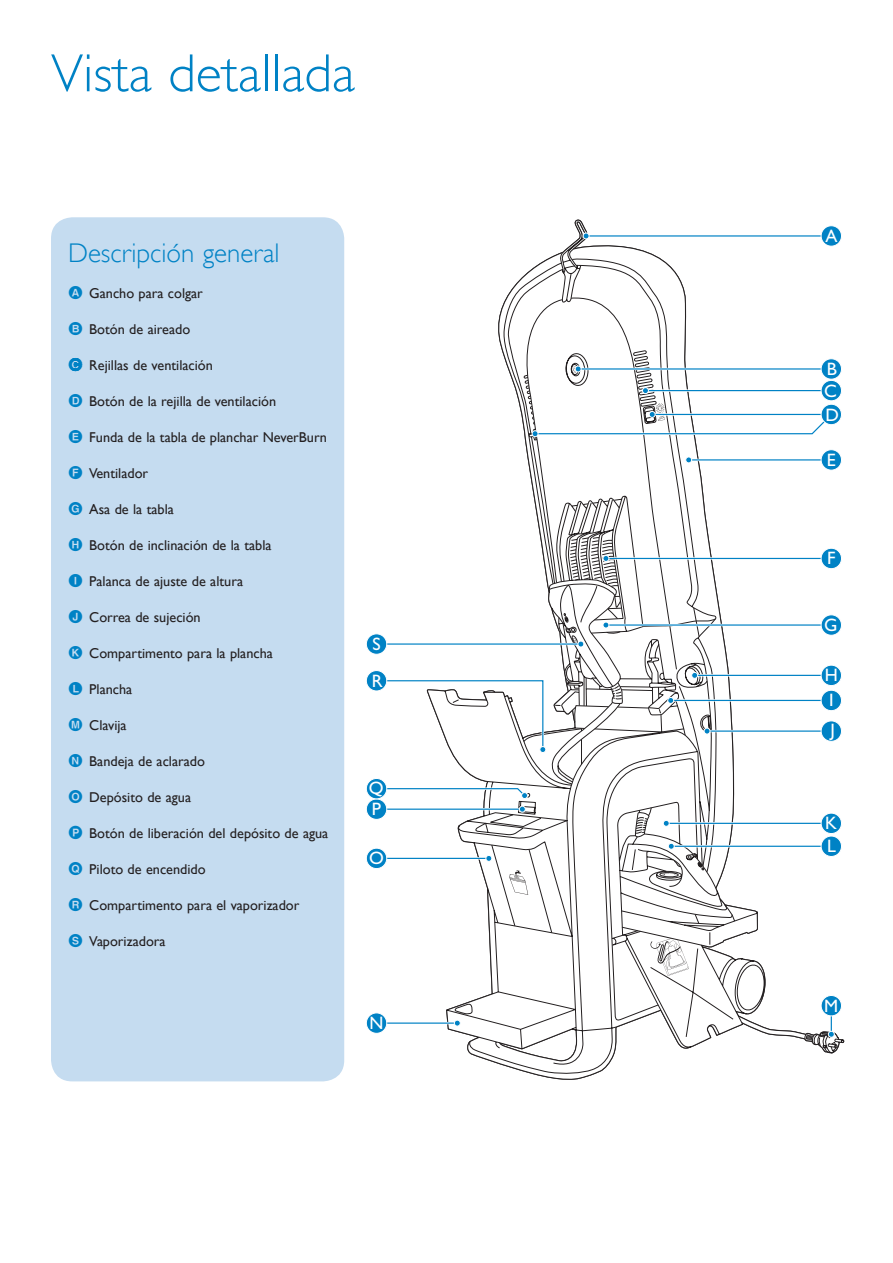
<style>
.page{position:relative;width:893px;height:1263px;background:#fff}
.page>*{position:absolute;margin:0;border:0;box-sizing:border-box;transform-origin:0 0}
.t1{font:54px "Gill Sans Alt One WGL Light";color:#0082c5}
.t2{font:27px "Gill Sans Alt One WGL Light";color:#0082c5}
.t3{font:18px/21.3px "Gill Sans";color:#fff}
.t4{font:14.25px "Gill Sans Alt One WGL";color:#231f20}
.s1{font-family:"Bolletjesfonta Plain";color:#0082c5}
</style>
<div class="page">
<svg style="left:467px;top:1037px;width:245px;height:38px"></svg>
<svg style="left:375px;top:235px;width:457px;height:800px"></svg>
<svg style="left:738px;top:1015px;width:106px;height:38px"></svg>
<div style="left:828px;top:1031px;width:7px;height:6px;border:1px solid #fff;border-radius:50%"></div>
<svg style="left:522px;top:792px;width:6px;height:6px"></svg>
<div style="left:521px;top:792px;width:7px;height:7px;border:1px solid #fff;border-radius:50%"></div>
<svg style="left:519px;top:806px;width:6px;height:6px"></svg>
<div style="left:519px;top:806px;width:7px;height:6px;border:1px solid #fff;border-radius:50%"></div>
<svg style="left:486px;top:845px;width:66px;height:88px"></svg>
<div style="left:486px;top:855px;width:6px;height:7px;border:1px solid #fff;border-radius:50%"></div>
<svg style="left:454px;top:1020px;width:6px;height:6px"></svg>
<div style="left:454px;top:1020px;width:7px;height:6px;border:1px solid #fff;border-radius:50%"></div>
<svg style="left:686px;top:457px;width:6px;height:6px"></svg>
<div style="left:685px;top:457px;width:7px;height:6px;border:1px solid #fff;border-radius:50%"></div>
<svg style="left:524px;top:350px;width:309px;height:90px"></svg>
<svg style="left:583px;top:233px;width:6px;height:6px"></svg>
<div style="left:821px;top:226px;width:20px;height:20px;background:#0082c5;border-radius:50%"></div>
<div style="left:821px;top:225px;width:21px;height:21px;border:1px solid #fff;border-radius:50%"></div>
<div style="left:821px;top:359px;width:20px;height:20px;background:#0082c5;border-radius:50%"></div>
<div style="left:821px;top:358px;width:21px;height:21px;border:1px solid #fff;border-radius:50%"></div>
<div style="left:821px;top:380px;width:20px;height:21px;background:#0082c5;border-radius:50%"></div>
<div style="left:821px;top:380px;width:21px;height:21px;border:1px solid #fff;border-radius:50%"></div>
<div style="left:821px;top:404px;width:20px;height:21px;background:#0082c5;border-radius:50%"></div>
<div style="left:821px;top:404px;width:21px;height:21px;border:1px solid #fff;border-radius:50%"></div>
<div style="left:821px;top:450px;width:20px;height:20px;background:#0082c5;border-radius:50%"></div>
<div style="left:821px;top:449px;width:21px;height:21px;border:1px solid #fff;border-radius:50%"></div>
<div style="left:821px;top:548px;width:20px;height:21px;background:#0082c5;border-radius:50%"></div>
<div style="left:821px;top:548px;width:21px;height:21px;border:1px solid #fff;border-radius:50%"></div>
<div style="left:821px;top:615px;width:20px;height:20px;background:#0082c5;border-radius:50%"></div>
<div style="left:821px;top:614px;width:21px;height:21px;border:1px solid #fff;border-radius:50%"></div>
<div style="left:821px;top:665px;width:20px;height:20px;background:#0082c5;border-radius:50%"></div>
<div style="left:821px;top:665px;width:21px;height:21px;border:1px solid #fff;border-radius:50%"></div>
<div style="left:821px;top:690px;width:20px;height:21px;background:#0082c5;border-radius:50%"></div>
<div style="left:821px;top:690px;width:21px;height:21px;border:1px solid #fff;border-radius:50%"></div>
<div style="left:821px;top:721px;width:20px;height:20px;background:#0082c5;border-radius:50%"></div>
<div style="left:821px;top:721px;width:21px;height:21px;border:1px solid #fff;border-radius:50%"></div>
<div style="left:821px;top:813px;width:20px;height:20px;background:#0082c5;border-radius:50%"></div>
<div style="left:821px;top:813px;width:21px;height:21px;border:1px solid #fff;border-radius:50%"></div>
<div style="left:821px;top:836px;width:20px;height:20px;background:#0082c5;border-radius:50%"></div>
<div style="left:821px;top:836px;width:21px;height:21px;border:1px solid #fff;border-radius:50%"></div>
<div style="left:821px;top:995px;width:20px;height:21px;background:#0082c5;border-radius:50%"></div>
<div style="left:821px;top:995px;width:21px;height:21px;border:1px solid #fff;border-radius:50%"></div>
<div style="left:366px;top:1013px;width:21px;height:20px;background:#0082c5;border-radius:50%"></div>
<div style="left:366px;top:1012px;width:21px;height:21px;border:1px solid #fff;border-radius:50%"></div>
<div style="left:366px;top:848px;width:21px;height:20px;background:#0082c5;border-radius:50%"></div>
<div style="left:366px;top:848px;width:21px;height:21px;border:1px solid #fff;border-radius:50%"></div>
<div style="left:366px;top:799px;width:21px;height:20px;background:#0082c5;border-radius:50%"></div>
<div style="left:366px;top:799px;width:21px;height:21px;border:1px solid #fff;border-radius:50%"></div>
<div style="left:366px;top:778px;width:21px;height:21px;background:#0082c5;border-radius:50%"></div>
<div style="left:366px;top:778px;width:21px;height:21px;border:1px solid #fff;border-radius:50%"></div>
<div style="left:366px;top:670px;width:21px;height:21px;background:#0082c5;border-radius:50%"></div>
<div style="left:366px;top:670px;width:21px;height:21px;border:1px solid #fff;border-radius:50%"></div>
<div style="left:366px;top:634px;width:21px;height:20px;background:#0082c5;border-radius:50%"></div>
<div style="left:366px;top:633px;width:21px;height:21px;border:1px solid #fff;border-radius:50%"></div>
<svg style="left:483px;top:496px;width:233px;height:288px"></svg>
<svg style="left:621px;top:807px;width:138px;height:169px"></svg>
<div style="left:51px;top:217px;width:293px;height:864px;background:#c5dcf0;border-radius:21px"></div>
<h1 class="t1" style="left:51px;top:38px;width:305px">Vista detallada</h1>
<h2 class="t2" style="left:68px;top:236px;width:213px">Descripción general</h2>
<p class="t4" style="left:68px;top:284px;width:136px"><span class="s1">A</span> Gancho para colgar</p>
<p class="t4" style="left:68px;top:320px;width:124px"><span class="s1">B</span> Botón de aireado</p>
<p class="t4" style="left:68px;top:356px;width:146px"><span class="s1">C</span> Rejillas de ventilación</p>
<p class="t4" style="left:68px;top:392px;width:210px"><span class="s1">D</span> Botón de la rejilla de ventilación</p>
<p class="t4" style="left:68px;top:428px;width:260px"><span class="s1">E</span> Funda de la tabla de planchar NeverBurn</p>
<p class="t4" style="left:68px;top:464px;width:82px"><span class="s1">F</span> Ventilador</p>
<p class="t4" style="left:68px;top:500px;width:107px"><span class="s1">G</span> Asa de la tabla</p>
<p class="t4" style="left:68px;top:536px;width:205px"><span class="s1">H</span> Botón de inclinación de la tabla</p>
<p class="t4" style="left:68px;top:572px;width:177px"><span class="s1">I</span> Palanca de ajuste de altura</p>
<p class="t4" style="left:68px;top:608px;width:134px"><span class="s1">J</span> Correa de sujeción</p>
<p class="t4" style="left:68px;top:644px;width:206px"><span class="s1">K</span> Compartimento para la plancha</p>
<p class="t4" style="left:68px;top:680px;width:66px"><span class="s1">L</span> Plancha</p>
<p class="t4" style="left:68px;top:716px;width:60px"><span class="s1">M</span> Clavija</p>
<p class="t4" style="left:68px;top:752px;width:138px"><span class="s1">N</span> Bandeja de aclarado</p>
<p class="t4" style="left:68px;top:788px;width:125px"><span class="s1">O</span> Depósito de agua</p>
<p class="t4" style="left:68px;top:824px;width:262px"><span class="s1">P</span> Botón de liberación del depósito de agua</p>
<p class="t4" style="left:68px;top:860px;width:139px"><span class="s1">Q</span> Piloto de encendido</p>
<p class="t4" style="left:68px;top:896px;width:233px"><span class="s1">R</span> Compartimento para el vaporizador</p>
<p class="t4" style="left:68px;top:932px;width:99px"><span class="s1">S</span> Vaporizadora</p>
<p class="t3" style="left:372px;top:633px;width:10px">S</p>
<p class="t3" style="left:372px;top:670px;width:12px">R</p>
<p class="t3" style="left:369px;top:778px;width:16px">Q</p>
<p class="t3" style="left:372px;top:798px;width:11px">P</p>
<p class="t3" style="left:369px;top:848px;width:16px">O</p>
<p class="t3" style="left:369px;top:1013px;width:16px">N</p>
<p class="t3" style="left:825px;top:225px;width:14px">A</p>
<p class="t3" style="left:824px;top:359px;width:14px">B<br>C</p>
<p class="t3" style="left:825px;top:404px;width:15px">D</p>
<p class="t3" style="left:827px;top:449px;width:10px">E</p>
<p class="t3" style="left:827px;top:548px;width:10px">F</p>
<p class="t3" style="left:824px;top:614px;width:15px">G</p>
<p class="t3" style="left:825px;top:663px;width:15px;line-height:24.9px">H<br>I</p>
<p class="t3" style="left:831px;top:719px;width:6px">J</p>
<p class="t3" style="left:825px;top:812px;width:13px;line-height:22.5px">K<br>L</p>
<p class="t3" style="left:824px;top:995px;width:16px">M</p>
</div>
